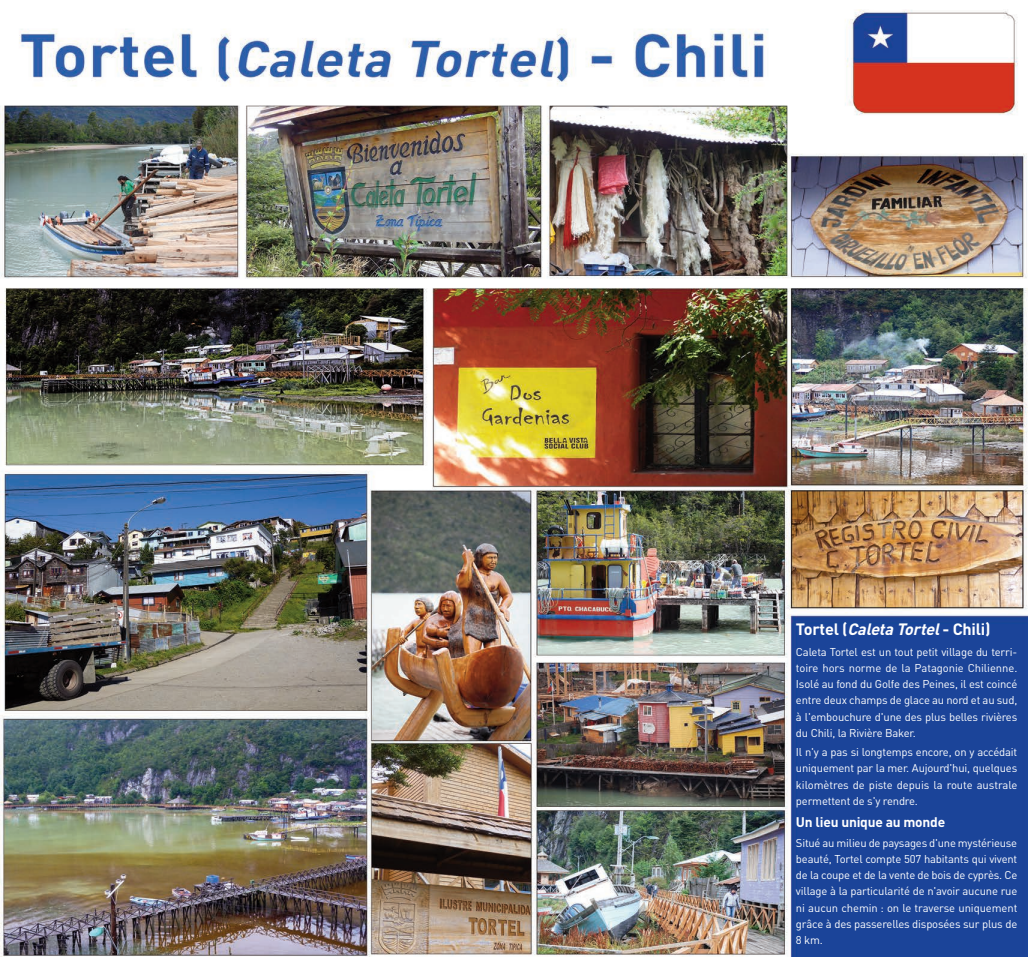
<style>
.page{position:relative;width:1028px;height:957px;background:#fff}
.page>*{position:absolute;margin:0;border:0;box-sizing:border-box;transform-origin:0 0}
.t1{font:700 16.25px "DIN";letter-spacing:-.015em;color:#fff}
.t2{font:700 13.75px "DIN";letter-spacing:-.015em;color:#fff}
.t3{font:11.25px/16.1px "DIN";letter-spacing:-.015em;color:#fff;text-align:justify}
.s1{font-style:italic}
</style>
<div class="page">
<img style="left:0;top:9px;width:1028px;height:948px">
<h1 class="t1" style="left:796px;top:619px;width:196px">Tortel (<span class="s1">Caleta Tortel</span>- Chili)</h1>
<p class="t3" style="left:796px;top:644px;width:223px">Caleta Tortel est un tout petit village du terri&shy;toire hors norme de la Patagonie Chilienne.<br>Isolé au fond du Golfe des Peines, il est coincé entre deux champs de glace au nord et au sud, à l'embouchure d'une des plus belles rivières du Chili, la Rivière Baker.</p>
<p class="t3" style="left:796px;top:744px;width:223px">Il n'y a pas si longtemps encore, on y accédait uniquement par la mer. Aujourd'hui, quelques kilomètres de piste depuis la route australe permettent de s'y rendre.</p>
<p class="t2" style="left:796px;top:814px;width:151px">Un lieu unique au monde</p>
<p class="t3" style="left:796px;top:835px;width:223px">Situé au milieu de paysages d'une mystérieuse beauté, Tortel compte 507 habitants qui vivent de la coupe et de la vente de bois de cyprès. Ce village à la particularité de n'avoir aucune rue ni aucun chemin : on le traverse uniquement grâce à des passerelles disposées sur plus de 8 km.</p>
</div>
